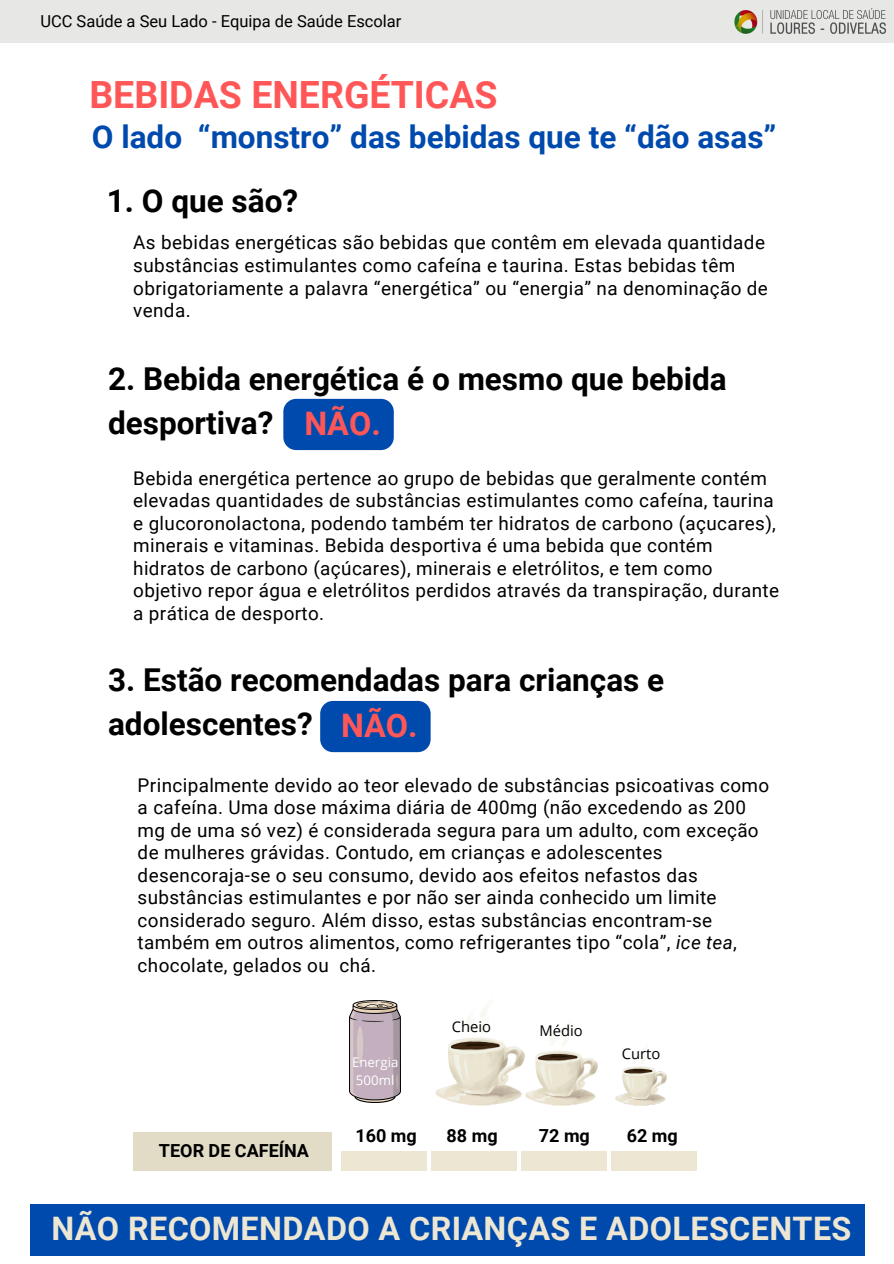
<style>
.page{position:relative;width:894px;height:1264px;background:#fff}
.page>*{position:absolute;margin:0;border:0;box-sizing:border-box;transform-origin:0 0}
.t1{font:700 37.5px "Roboto";color:#ff5757}
.t2{font:700 32.4px "Roboto";letter-spacing:.01em;color:#ece6d3}
.t3{font:700 32.4px "Roboto";color:#ff5757}
.t4{font:700 31.5px/43.8px "Roboto";color:#000}
.t5{font:700 31.5px "Roboto";color:#004aad}
.t6{font:18.9px/22.5px "Roboto";letter-spacing:.02em;color:#000}
.t7{font:700 18px "Roboto";color:#000}
.t8{font:16.5px "Roboto";color:#000}
.t9{font:14.7px "Open Sans";color:#000}
.t10{font:13.2px "Open Sans";color:#fff}
.s1{font-style:italic}
</style>
<div class="page">
<div style="left:0;top:0;width:893px;height:42px;background:#e7e8e6"></div>
<img style="left:734px;top:9px;width:152px;height:24px">
<div style="left:133px;top:1132px;width:199px;height:39px;background:#e2dbc6"></div>
<img style="left:349px;top:1000px;width:52px;height:102px">
<img style="left:436px;top:1005px;width:88px;height:100px">
<img style="left:525px;top:1024px;width:72px;height:81px">
<img style="left:615px;top:1049px;width:51px;height:56px">
<div style="left:341px;top:1151px;width:85px;height:19px;background:#ece6d3"></div>
<div style="left:431px;top:1151px;width:86px;height:19px;background:#ece6d3"></div>
<div style="left:521px;top:1151px;width:86px;height:19px;background:#ece6d3"></div>
<div style="left:611px;top:1151px;width:86px;height:19px;background:#ece6d3"></div>
<div style="left:283px;top:399px;width:110px;height:51px;background:#004aad;border-radius:13px"></div>
<div style="left:320px;top:701px;width:110px;height:51px;background:#004aad;border-radius:13px"></div>
<div style="left:30px;top:1204px;width:834px;height:51px;background:#004aad"></div>
<h2 class="t8" style="left:40px;top:11px;width:362px">UCC Saúde a Seu Lado - Equipa de Saúde Escolar</h2>
<h5 class="t1" style="left:89px;top:73px;width:409px">BEBIDAS ENERGÉTICAS</h5>
<h5 class="t5" style="left:92px;top:119px;width:686px">O lado “monstro” das bebidas que te “dão asas”</h5>
<p class="t4" style="left:107px;top:179px;width:193px">1. O que são?</p>
<h3 class="t6" style="left:133px;top:232px;width:636px">As bebidas energéticas são bebidas que contêm em elevada quantidade substâncias estimulantes como cafeína e taurina. Estas bebidas têm obrigatoriamente a palavra “energética” ou “energia” na denominação de venda.</h3>
<h1 class="t4" style="left:108px;top:357px;width:620px">2. Bebida energética é o mesmo que bebida desportiva?</h1>
<h4 class="t3" style="left:304px;top:404px;width:78px">NÃO.</h4>
<h3 class="t6" style="left:133px;top:467px;width:647px">Bebida energética pertence ao grupo de bebidas que geralmente contém elevadas quantidades de substâncias estimulantes como cafeína, taurina e glucoronolactona, podendo também ter hidratos de carbono (açucares), minerais e vitaminas. Bebida desportiva é uma bebida que contém hidratos de carbono (açúcares), minerais e eletrólitos, e tem como objetivo repor água e eletrólitos perdidos através da transpiração, durante a prática de desporto.</h3>
<h3 class="t4" style="left:108px;top:658px;width:557px">3. Estão recomendadas para crianças e adolescentes?</h3>
<h5 class="t3" style="left:341px;top:706px;width:78px">NÃO.</h5>
<h6 class="t6" style="left:138px;top:773px;width:633px">Principalmente devido ao teor elevado de substâncias psicoativas como a cafeína. Uma dose máxima diária de 400mg (não excedendo as 200 mg de uma só vez) é considerada segura para um adulto, com exceção de mulheres grávidas. Contudo, em crianças e adolescentes desencoraja-se o seu consumo, devido aos efeitos nefastos das substâncias estimulantes e por não ser ainda conhecido um limite considerado seguro. Além disso, estas substâncias encontram-se também em outros alimentos, como refrigerantes tipo “cola”, <span class="s1">ice tea</span>, chocolate, gelados ou chá.</h6>
<p class="t7" style="left:159px;top:1140px;width:151px">TEOR DE CAFEÍNA</p>
<h6 class="t10" style="left:352px;top:1053px;width:48px">Energia</h6>
<h3 class="t10" style="left:356px;top:1070px;width:40px">500ml</h3>
<p class="t9" style="left:451px;top:1016px;width:41px">Cheio</p>
<p class="t9" style="left:539px;top:1020px;width:45px">Médio</p>
<p class="t9" style="left:621px;top:1043px;width:40px">Curto</p>
<p class="t7" style="left:355px;top:1125px;width:63px">160 mg</p>
<p class="t7" style="left:446px;top:1125px;width:52px">88 mg</p>
<p class="t7" style="left:538px;top:1125px;width:52px">72 mg</p>
<p class="t7" style="left:626px;top:1125px;width:52px">62 mg</p>
<h5 class="t2" style="left:52px;top:1210px;width:801px">NÃO RECOMENDADO A CRIANÇAS E ADOLESCENTES</h5>
</div>
